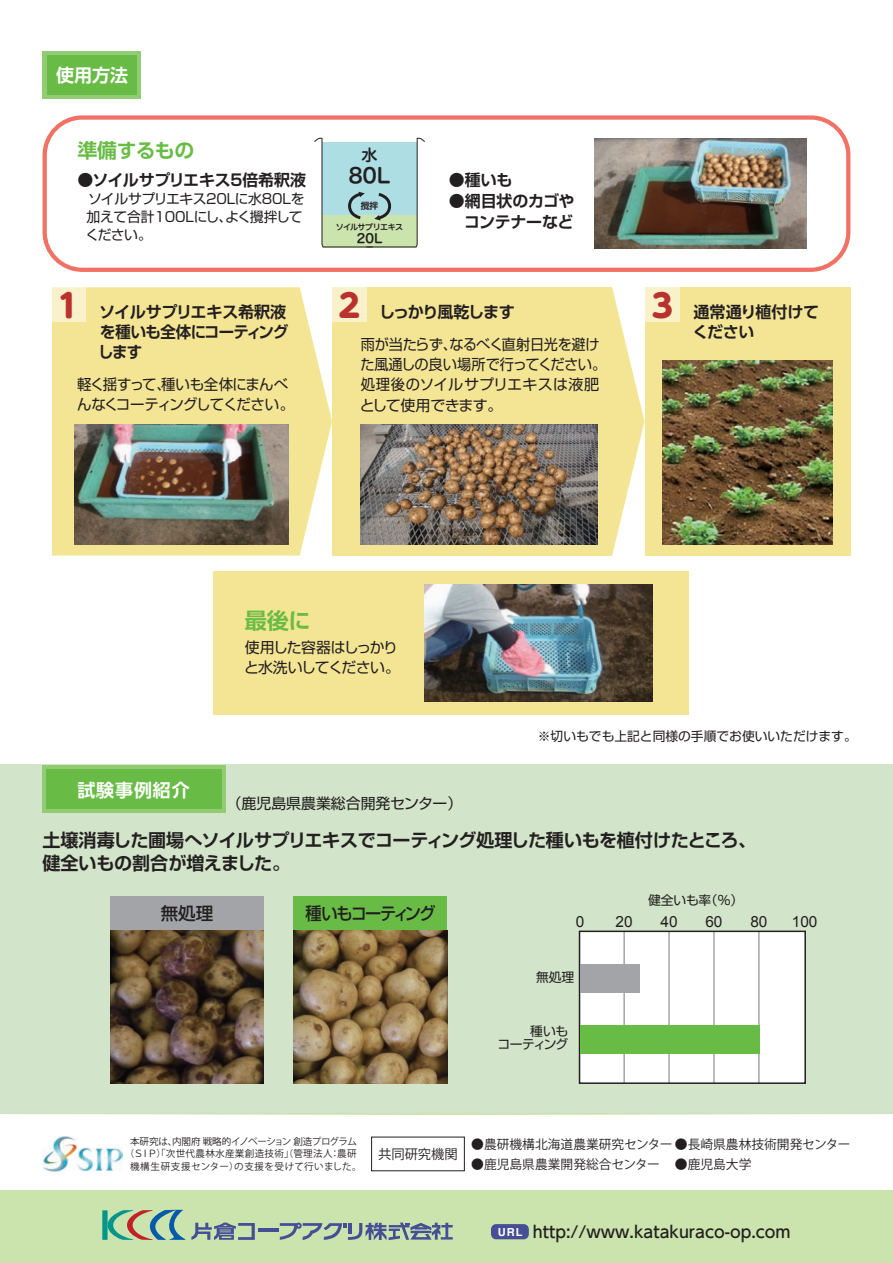
<style>
.page{position:relative;width:893px;height:1263px;background:#fff}
.page>*{position:absolute;margin:0;border:0;box-sizing:border-box;transform-origin:0 0}
.t1{font:800 31.95px "UD Shin M Go Pr 6";color:#ba322e}
.t2{font:700 22.2px "UD Shin Go Pro De";color:#68bc45}
.t3{font:20.4px "Hira Maru Std W6";color:#231f20}
.t4{font:700 19.8px "UD Shin Go Pro De";letter-spacing:-.015em;color:#68bc45}
.t5{font:700 18.15px/22.6px "Shin Go Pr 5 De";letter-spacing:-.025em;color:#231f20}
.t6{font:700 18px "UD Shin Go Pro De";letter-spacing:.05em;color:#fff}
.t7{font:500 17.55px "Shin Go Pr 5";color:#231f20}
.t8{font:500 17.4px "Shin Go Pr 5";letter-spacing:-.1em;color:#231f20;scale:.93 1}
.t9{font:16.2px "Hira Maru Std W6";color:#231f20}
.t10{font:700 16.05px/20.1px "Shin Go Pr 5 De";letter-spacing:-.045em;color:#231f20}
.t11{font:500 16.05px "UD Shin Go Pr 6";color:#231f20}
.t12{font:700 16.05px/19.8px "UD Shin Go Pro De";letter-spacing:-.015em;color:#231f20}
.t13{font:700 16.05px "Shin Go Pr 5 De";letter-spacing:-.08em;color:#231f20}
.t14{font:700 15.9px/21.3px "Shin Go Pr 5 De";letter-spacing:-.02em;color:#231f20}
.t15{font:15.3px "Arial";color:#231f20}
.t16{font:14.85px/20.1px "Shin Go Pr 5";letter-spacing:-.025em;color:#231f20;scale:.95 1}
.t17{font:14.85px/20.1px "Shin Go Pr 5";letter-spacing:-.075em;color:#231f20}
.t18{font:14.85px/20.1px "Shin Go Pr 5";letter-spacing:-.055em;color:#231f20}
.t19{font:14.85px "Shin Go Pr 5";color:#231f20}
.t20{font:14.85px "Shin Go Pr 5";letter-spacing:-.025em;color:#231f20}
.t21{font:13.8px/18.1px "Shin Go Pr 5";letter-spacing:-.09em;color:#231f20}
.t22{font:13.8px/18.1px "Shin Go Pr 5";letter-spacing:-.045em;color:#231f20}
.t23{font:13.35px "Koz Go Pr 6 N";color:#231f20}
.t24{font:12.75px "Koz Go Pr 6 N";color:#231f20}
.t25{font:12.75px "Shin Go Pr 5";color:#231f20}
.t26{font:12.75px/12.8px "Shin Go Pr 5";letter-spacing:-.035em;color:#231f20;text-align:right}
.t27{font:12.6px "Hira Maru Std W6";color:#231f20}
.t28{font:700 11.1px "Helvetica";color:#fff}
.t29{font:9.6px/12.3px "Koz Go Pr 6 N";letter-spacing:.025em;color:#231f20}
.t30{font:9.6px "Koz Go Pr 6 N";letter-spacing:-.02em;color:#231f20}
.t31{font:9.6px "Koz Go Pr 6 N";letter-spacing:.065em;color:#231f20}
.t32{font:700 8.7px "Shin Go Pr 5 De";color:#231f20}
.t33{font:7.95px "Hira Maru Std W6";letter-spacing:-.08em;color:#231f20}
.s1{font-family:"Shin Go Pr 5";font-weight:400}
</style>
<div class="page">
<div style="left:0;top:765px;width:893px;height:349px;background:#d2e4c9"></div>
<div style="left:43px;top:52px;width:98px;height:47px;background:linear-gradient(to right,#91cb73,#91cb73)"></div>
<div style="left:47px;top:56px;width:89px;height:39px;background:#68bc45"></div>
<svg style="left:42px;top:765px;width:184px;height:47px;background:#8cc96d"></svg>
<div style="left:47px;top:769px;width:175px;height:39px;background:#68bc45"></div>
<div style="left:580px;top:931px;width:225px;height:152px;background:#fff"></div>
<hr style="left:758px;top:931px;width:1px;height:152px;background:#77787c">
<hr style="left:714px;top:931px;width:1px;height:152px;background:#77787c">
<hr style="left:669px;top:931px;width:1px;height:152px;background:#77787c">
<hr style="left:624px;top:931px;width:1px;height:152px;background:#77787c">
<div style="left:579px;top:930px;width:227px;height:154px;border:2px solid #231f20"></div>
<div style="left:580px;top:964px;width:60px;height:28px;background:#a2a4a7"></div>
<div style="left:580px;top:1025px;width:180px;height:28px;background:#68bc45"></div>
<div style="left:110px;top:896px;width:154px;height:87px;background:#a2a4a7"></div>
<img style="left:110px;top:930px;width:154px;height:153px">
<div style="left:294px;top:896px;width:153px;height:87px;background:#68bc45"></div>
<img style="left:294px;top:930px;width:153px;height:153px">
<div style="left:213px;top:571px;width:476px;height:144px;background:#f4e595"></div>
<img style="left:425px;top:585px;width:227px;height:117px">
<div style="left:332px;top:287px;width:280px;height:268px;background:#f4e595"></div>
<svg style="left:604px;top:287px;width:40px;height:269px"></svg>
<svg style="left:52px;top:287px;width:280px;height:269px;background:#f3e69e"></svg>
<img style="left:74px;top:425px;width:214px;height:119px">
<img style="left:361px;top:425px;width:236px;height:119px">
<div style="left:645px;top:287px;width:205px;height:268px;background:#f4e595"></div>
<img style="left:662px;top:361px;width:170px;height:183px">
<div style="left:51px;top:287px;width:34px;height:35px;background:#f9f1c9"></div>
<div style="left:332px;top:287px;width:34px;height:35px;background:#f9f1c9"></div>
<div style="left:645px;top:287px;width:34px;height:35px;background:#f9f1c9"></div>
<img style="left:43px;top:1136px;width:79px;height:35px">
<hr style="left:0;top:1113px;width:893px;height:2px;background:#fff">
<svg style="left:43px;top:115px;width:807px;height:157px"></svg>
<img style="left:594px;top:139px;width:212px;height:110px">
<svg style="left:314px;top:137px;width:111px;height:111px"></svg>
<div style="left:0;top:1190px;width:893px;height:73px;background:#cbe3ac"></div>
<div style="left:102px;top:1210px;width:6px;height:30px;background:#00968b"></div>
<svg style="left:108px;top:1210px;width:77px;height:30px"></svg>
<svg style="left:191px;top:1222px;width:64px;height:18px"></svg>
<hr style="left:259px;top:1229px;width:20px;height:3px;background:#464f96">
<svg style="left:280px;top:1222px;width:173px;height:18px"></svg>
<div style="left:491px;top:1224px;width:38px;height:15px;background:#464f96;border-radius:5px"></div>
<p class="t6" style="left:56px;top:60px;width:74px">使用方法</p>
<h3 class="t4" style="left:77px;top:134px;width:119px">準備するもの</h3>
<p class="t14" style="left:77px;top:167px;width:230px">●ソイルサプリエキス５倍希釈液</p>
<p class="t21" style="left:280px;top:188px;width:26px">Ｌを</p>
<p class="t21" style="left:183px;top:188px;width:121px;text-indent:-95px">ソイルサプリエキス<br>Ｌにしよく攪拌して</p>
<p class="t21" style="left:224px;top:188px;width:62px">Ｌに水８０</p>
<p class="t21" style="left:204px;top:188px;width:26px">２０</p>
<p class="t22" style="left:86px;top:206px;width:103px">加えて合計１００ください。</p>
<p class="t21" style="left:218px;top:206px;width:15px">、</p>
<h1 class="t1" style="left:52px;top:278px;width:33px">１</h1>
<p class="t10" style="left:98px;top:301px;width:192px">ソイルサプリエキス希釈液を種いも全体にコーティングします</p>
<p class="t20" style="left:77px;top:372px;width:212px">軽く揺すって種いも全体にまんべ</p>
<p class="t18" style="left:77px;top:373px;width:218px;text-indent:79px">、<br>んなくコーティングしてください。</p>
<p class="t9" style="left:361px;top:143px;width:18px">水</p>
<h3 class="t3" style="left:349px;top:160px;width:43px">80L</h3>
<p class="t32" style="left:361px;top:198px;width:19px">攪拌</p>
<p class="t33" style="left:336px;top:221px;width:69px">ソイルサプリエキス</p>
<p class="t27" style="left:357px;top:229px;width:27px">20L</p>
<p class="t14" style="left:449px;top:167px;width:65px"><span class="s1">●</span>種いも</p>
<p class="t14" style="left:449px;top:189px;width:127px">●網目状のカゴや　コンテナーなど</p>
<h1 class="t1" style="left:339px;top:278px;width:23px">2</h1>
<p class="t13" style="left:379px;top:299px;width:137px">しっかり風乾します</p>
<p class="t16" style="left:361px;top:333px;width:253px">雨が当たらずなるべく直射日光を避け</p>
<p class="t16" style="left:360px;top:333px;width:261px;text-indent:83px">、<br>た風通しの良い場所で行ってください。処理後のソイルサプリエキスは液肥として使用できます。</p>
<h1 class="t1" style="left:652px;top:278px;width:23px">3</h1>
<p class="t12" style="left:692px;top:302px;width:128px">通常通り植付けてください</p>
<h2 class="t2" style="left:245px;top:602px;width:67px">最後に</h2>
<p class="t17" style="left:244px;top:635px;width:157px">使用した容器はしっかりと水洗いしてください。</p>
<p class="t6" style="left:77px;top:775px;width:114px">試験事例紹介</p>
<p class="t19" style="left:227px;top:791px;width:237px">（鹿児島県農業総合開発センター(</p>
<p class="t25" style="left:538px;top:725px;width:320px">※切いもでも上記と同様の手順でお使いいただけます。</p>
<p class="t5" style="left:42px;top:827px;width:715px">土壌消毒した圃場へソイルサプリエキスでコーティング処理した種いもを植付けたところ、健全いもの割合が増えました。</p>
<p class="t7" style="left:161px;top:899px;width:54px">無処理</p>
<p class="t8" style="left:306px;top:899px;width:141px">種いもコーティング</p>
<p class="t15" style="left:576px;top:912px;width:10px">0</p>
<p class="t25" style="left:536px;top:966px;width:40px">無処理</p>
<p class="t26" style="left:497px;top:1023px;width:72px">種いも<br>コーティング</p>
<p class="t15" style="left:616px;top:912px;width:19px">20</p>
<p class="t25" style="left:705px;top:889px;width:40px">)％(</p>
<p class="t25" style="left:648px;top:889px;width:65px">健全いも率</p>
<p class="t15" style="left:660px;top:912px;width:19px">40</p>
<p class="t15" style="left:705px;top:912px;width:19px">60</p>
<p class="t15" style="left:750px;top:912px;width:19px">80</p>
<p class="t15" style="left:792px;top:912px;width:27px">100</p>
<p class="t30" style="left:130px;top:1136px;width:228px">本研究は内閣府戦略的イノベーション創造プログラム</p>
<p class="t29" style="left:168px;top:1136px;width:11px">、</p>
<p class="t29" style="left:337px;top:1148px;width:21px">農研</p>
<p class="t29" style="left:234px;top:1148px;width:129px;text-indent:-109px">（ＳＩＰ）「次世代農林水産業創造技術」（管理法人<br>の支援を受けて行いました。</p>
<p class="t29" style="left:330px;top:1148px;width:11px">：</p>
<p class="t31" style="left:130px;top:1161px;width:110px">機構生研支援センター）</p>
<p class="t23" style="left:378px;top:1146px;width:81px">共同研究機関</p>
<p class="t24" style="left:471px;top:1137px;width:381px">●農研機構北海道農業研究センター ●長崎県農林技術開発センター</p>
<p class="t24" style="left:471px;top:1157px;width:190px">●鹿児島県農業開発総合センター</p>
<p class="t24" style="left:675px;top:1157px;width:78px">●鹿児島大学</p>
<p class="t28" style="left:498px;top:1223px;width:26px">URL</p>
<p class="t11" style="left:533px;top:1219px;width:259px">http://www.katakuraco-op.com</p>
</div>
